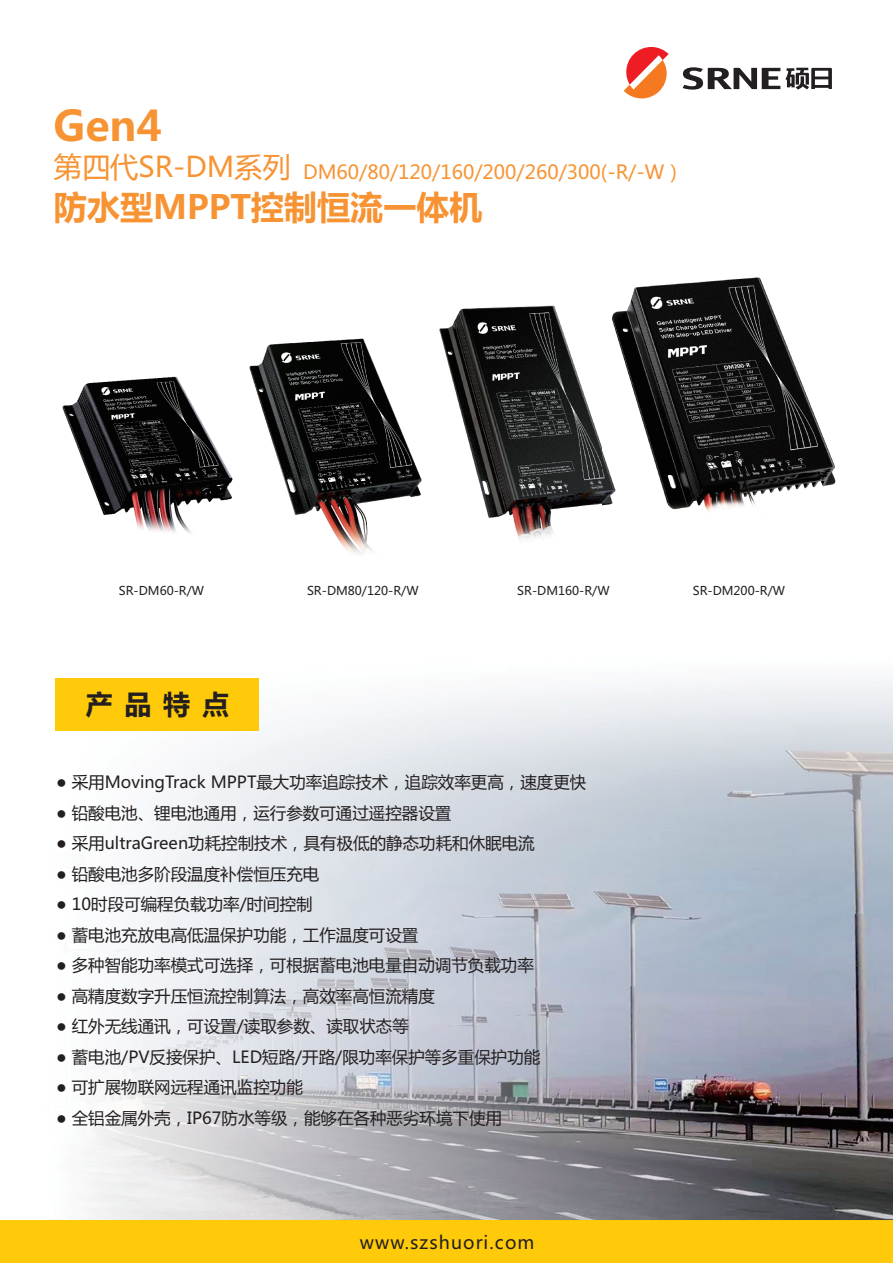
<style>
.page{position:relative;width:893px;height:1263px;background:#fff}
.page>*{position:absolute;margin:0;border:0;box-sizing:border-box;transform-origin:0 0}
.t1{font:700 41.55px "Microsoft Ya Hei";color:#f79332}
.t2{font:700 33px "Microsoft Ya Hei";color:#f79332}
.t3{font:28.2px "Microsoft Ya Hei";color:#f79332}
.t4{font:700 27px "Microsoft Ya Hei";color:#231f20}
.t5{font:19.2px "Microsoft Ya Hei";color:#f79332}
.t6{font:18px "Microsoft Ya Hei";letter-spacing:.06em;color:#231f20}
.t7{font:16.5px "Microsoft Ya Hei";color:#231f20}
.t8{font:12px "Microsoft Ya Hei";color:#231f20}
</style>
<div class="page">
<img style="left:55px;top:87px;width:838px;height:1133px">
<div style="left:55px;top:678px;width:204px;height:52px;background:#feca0a"></div>
<div style="left:0;top:1220px;width:893px;height:43px;background:#feca0a"></div>
<svg style="left:624px;top:47px;width:45px;height:51px"></svg>
<svg style="left:683px;top:67px;width:149px;height:23px"></svg>
<img style="left:56px;top:367px;width:184px;height:176px">
<img style="left:240px;top:324px;width:197px;height:242px">
<img style="left:425px;top:279px;width:178px;height:270px">
<img style="left:603px;top:258px;width:247px;height:320px">
<h1 class="t1" style="left:54px;top:107px;width:110px">Gen4</h1>
<h3 class="t3" style="left:54px;top:154px;width:238px">第四代SR-DM系列</h3>
<h2 class="t2" style="left:54px;top:192px;width:430px">防水型MPPT控制恒流一体机</h2>
<p class="t5" style="left:303px;top:163px;width:382px">DM60/80/120/160/200/260/300(-R/-W）</p>
<p class="t8" style="left:119px;top:585px;width:87px">SR-DM60-R/W</p>
<p class="t8" style="left:307px;top:585px;width:113px">SR-DM80/120-R/W</p>
<p class="t8" style="left:517px;top:585px;width:94px">SR-DM160-R/W</p>
<p class="t8" style="left:693px;top:585px;width:94px">SR-DM200-R/W</p>
<h3 class="t4" style="left:86px;top:692px;width:145px">产品特点</h3>
<p class="t7" style="left:56px;top:775px;width:532px">● 采用MovingTrack MPPT最大功率追踪技术，追踪效率更高，速度更快</p>
<p class="t7" style="left:56px;top:805px;width:397px">● 铅酸电池、锂电池通用，运行参数可通过遥控器设置</p>
<p class="t7" style="left:56px;top:836px;width:480px">● 采用ultraGreen功耗控制技术，具有极低的静态功耗和休眠电流</p>
<p class="t7" style="left:56px;top:866px;width:265px">● 铅酸电池多阶段温度补偿恒压充电</p>
<p class="t7" style="left:56px;top:897px;width:258px">● 10时段可编程负载功率/时间控制</p>
<p class="t7" style="left:56px;top:927px;width:364px">● 蓄电池充放电高低温保护功能，工作温度可设置</p>
<p class="t7" style="left:56px;top:958px;width:479px">● 多种智能功率模式可选择，可根据蓄电池电量自动调节负载功率</p>
<p class="t7" style="left:56px;top:988px;width:380px">● 高精度数字升压恒流控制算法，高效率高恒流精度</p>
<p class="t7" style="left:56px;top:1019px;width:354px">● 红外无线通讯，可设置/读取参数、读取状态等</p>
<p class="t7" style="left:56px;top:1049px;width:486px">● 蓄电池/PV反接保护、LED短路/开路/限功率保护等多重保护功能</p>
<p class="t7" style="left:56px;top:1080px;width:248px">● 可扩展物联网远程通讯监控功能</p>
<p class="t7" style="left:56px;top:1110px;width:447px">● 全铝金属外壳，IP67防水等级，能够在各种恶劣环境下使用</p>
<p class="t6" style="left:360px;top:1234px;width:176px">www.szshuori.com</p>
</div>
